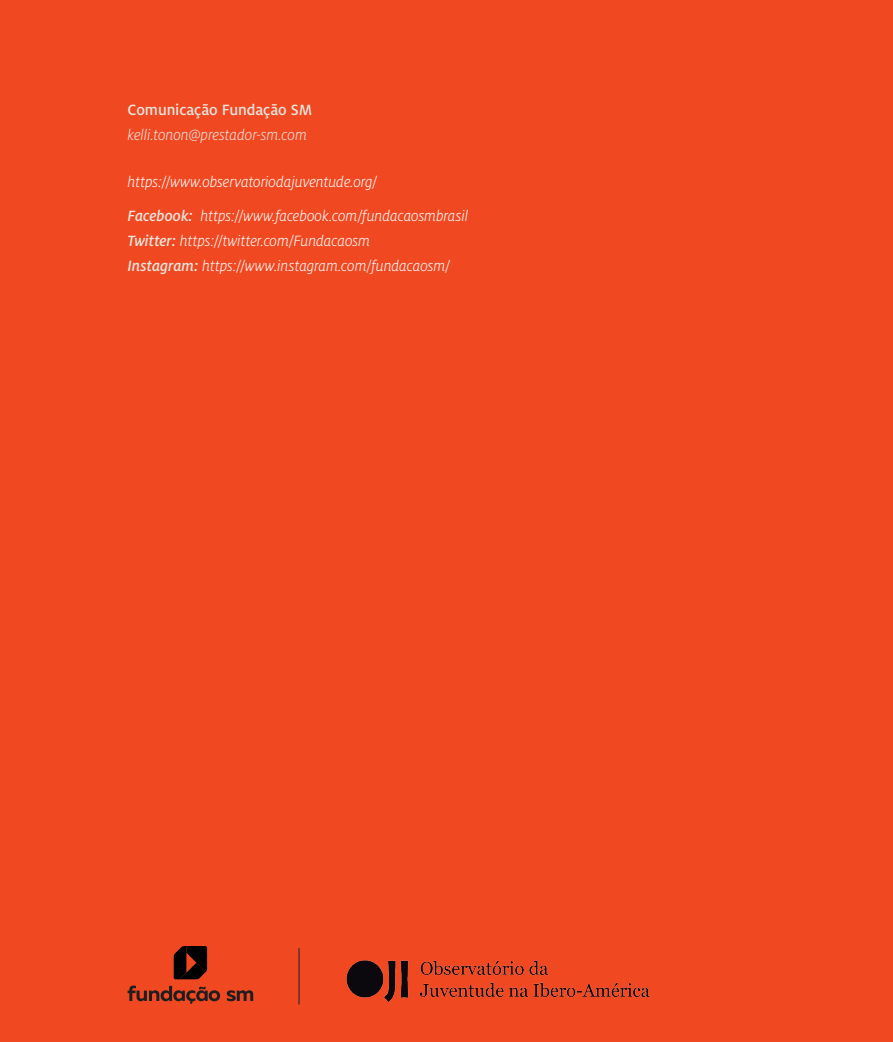
<style>
.page{position:relative;width:893px;height:1042px;background:#f04922}
.page>*{position:absolute;margin:0;border:0;box-sizing:border-box;transform-origin:0 0}
.TXT{font:italic 300 16.5px "Milo Pro";letter-spacing:-.01em;color:#fff}
.TXT-2{font:italic 300 16.5px "Milo Pro";letter-spacing:-.01em;color:#e9e5dd}
.TXT-3{font:500 16.5px "Milo Pro";letter-spacing:-.005em;color:#e9e5dd}
.s1{font-weight:500;color:#e9e5dd}
</style>
<div class="page">
<hr style="left:299px;top:948px;width:1px;height:56px;background:#231f20">
<svg style="left:227px;top:990px;width:26px;height:11px"></svg>
<svg style="left:128px;top:985px;width:92px;height:18px"></svg>
<svg style="left:174px;top:946px;width:33px;height:33px"></svg>
<img style="left:346px;top:960px;width:304px;height:41px">
<p class="TXT-3" style="left:128px;top:101px;width:186px">Comunicação Fundação SM</p>
<p class="TXT-2" style="left:128px;top:126px;width:181px">kelli.tonon@prestador-sm.com</p>
<p class="TXT" style="left:128px;top:173px;width:251px">https://www.observatoriodajuventude.org/</p>
<p class="TXT" style="left:128px;top:206px;width:342px"><span class="s1">Facebook:</span> https://www.facebook.com/fundacaosmbrasil</p>
<p class="TXT" style="left:128px;top:232px;width:244px"><span class="s1">Twitter:</span> https://twitter.com/Fundacaosm</p>
<p class="TXT" style="left:128px;top:257px;width:324px"><span class="s1">Instagram:</span> https://www.instagram.com/fundacaosm/</p>
</div>
